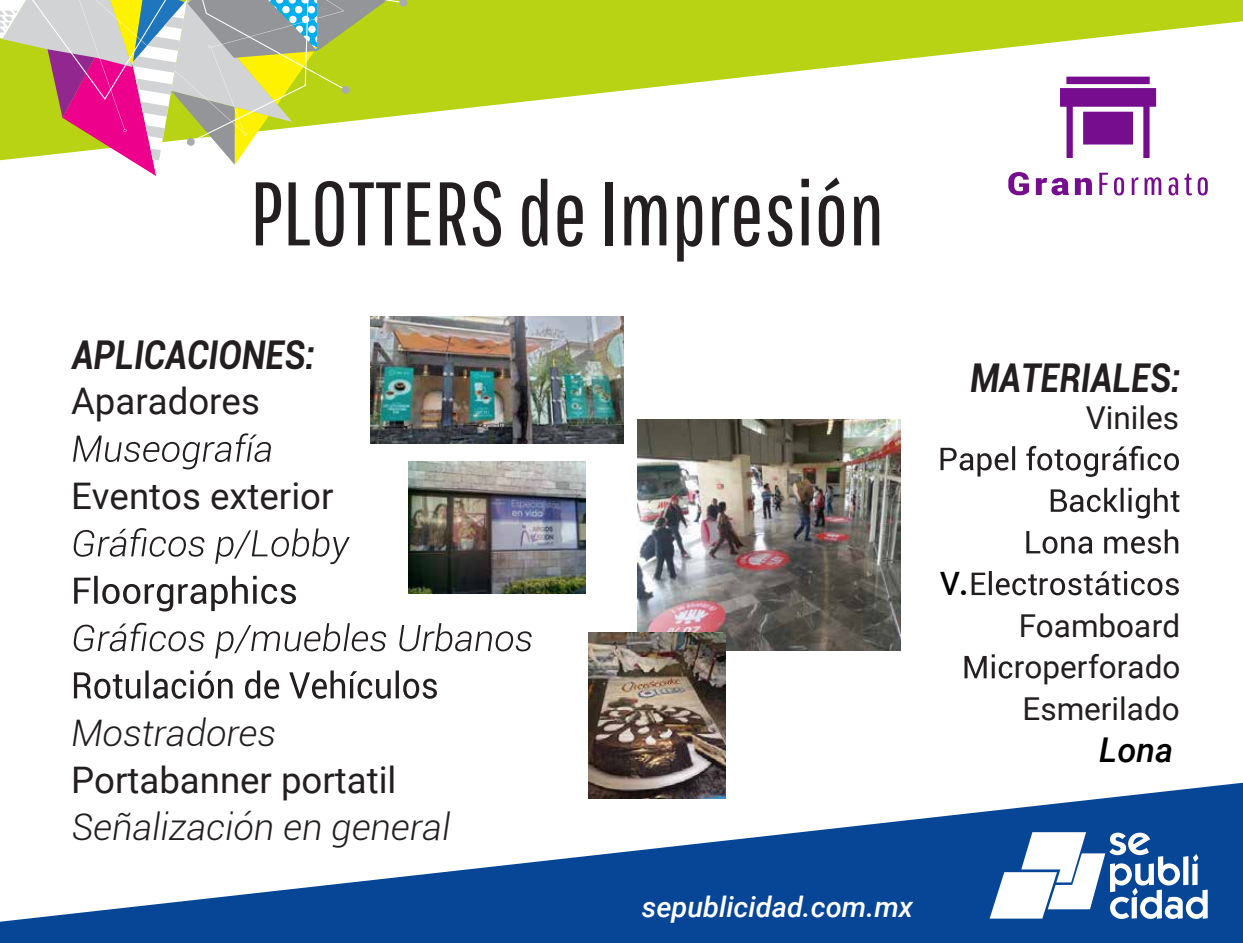
<style>
.page{position:relative;width:1243px;height:943px;background:#fff}
.page>*{position:absolute;margin:0;border:0;box-sizing:border-box;transform-origin:0 0}
.t1{font:90px "Pathway Gothic One";color:#231f20}
.t2{font:43.5px "Roboto";color:#000}
.t3{font:italic 700 39.75px "Roboto";color:#231f20;scale:.85 1}
.t4{font:36.6px "Roboto";color:#231f20}
.t5{font:italic 300 36.6px "Roboto";color:#231f20}
.t6{font:italic 500 34.2px "Roboto";color:#000}
.t7{font:31.5px/41.5px "Roboto";color:#231f20}
.t8{font:italic 500 28.5px "Roboto";color:#fff}
</style>
<div class="page">
<svg style="left:407px;top:0;width:836px;height:115px;fill:#b7d313"></svg>
<svg style="left:0;top:782px;width:1243px;height:161px;fill:#074696"></svg>
<svg style="left:0;top:0;width:407px;height:176px"></svg>
<svg style="left:1060px;top:77px;width:96px;height:81px"></svg>
<svg style="left:1008px;top:172px;width:21px;height:23px"></svg>
<svg style="left:1035px;top:178px;width:57px;height:17px"></svg>
<svg style="left:1099px;top:173px;width:9px;height:22px"></svg>
<svg style="left:1114px;top:177px;width:10px;height:18px"></svg>
<svg style="left:1131px;top:177px;width:7px;height:18px"></svg>
<svg style="left:1144px;top:177px;width:17px;height:18px"></svg>
<svg style="left:1168px;top:177px;width:10px;height:18px"></svg>
<svg style="left:1184px;top:173px;width:23px;height:22px"></svg>
<svg style="left:940px;top:446px;width:239px;height:31px"></svg>
<svg style="left:1050px;top:488px;width:129px;height:30px"></svg>
<svg style="left:1026px;top:529px;width:152px;height:24px"></svg>
<svg style="left:971px;top:571px;width:66px;height:24px"></svg>
<svg style="left:1050px;top:571px;width:128px;height:24px"></svg>
<svg style="left:964px;top:654px;width:48px;height:24px"></svg>
<svg style="left:74px;top:670px;width:363px;height:28px"></svg>
<svg style="left:74px;top:576px;width:222px;height:35px"></svg>
<svg style="left:73px;top:622px;width:459px;height:36px"></svg>
<svg style="left:73px;top:433px;width:198px;height:36px"></svg>
<svg style="left:73px;top:528px;width:277px;height:36px"></svg>
<img style="left:637px;top:419px;width:263px;height:231px">
<img style="left:588px;top:632px;width:138px;height:166px">
<svg style="left:989px;top:832px;width:218px;height:86px"></svg>
<img style="left:371px;top:316px;width:252px;height:127px">
<img style="left:408px;top:461px;width:177px;height:133px">
<h1 class="t1" style="left:250px;top:159px;width:635px">PLOTTERS de Impresión</h1>
<p class="t3" style="left:72px;top:326px;width:287px">APLICACIONES:</p>
<p class="t4" style="left:71px;top:375px;width:190px">Aparadores</p>
<p class="t4" style="left:71px;top:470px;width:264px">Eventos exterior</p>
<p class="t5" style="left:71px;top:707px;width:206px">Mostradores</p>
<p class="t4" style="left:71px;top:754px;width:327px">Portabanner portatil</p>
<p class="t5" style="left:71px;top:802px;width:381px">Señalización en general</p>
<p class="t3" style="left:970px;top:349px;width:249px">MATERIALES:</p>
<p class="t7" style="left:1085px;top:395px;width:95px">Viniles</p>
<p class="t2" style="left:939px;top:549px;width:32px">v.</p>
<p class="t7" style="left:1013px;top:562px;width:168px;text-indent:24px">r<br>Foamboard roperforado</p>
<p class="t7" style="left:1022px;top:686px;width:159px">Esmerilado</p>
<p class="t6" style="left:1099px;top:725px;width:75px">Lona</p>
<p class="t8" style="left:642px;top:886px;width:273px">sepublicidad.com.mx</p>
</div>
